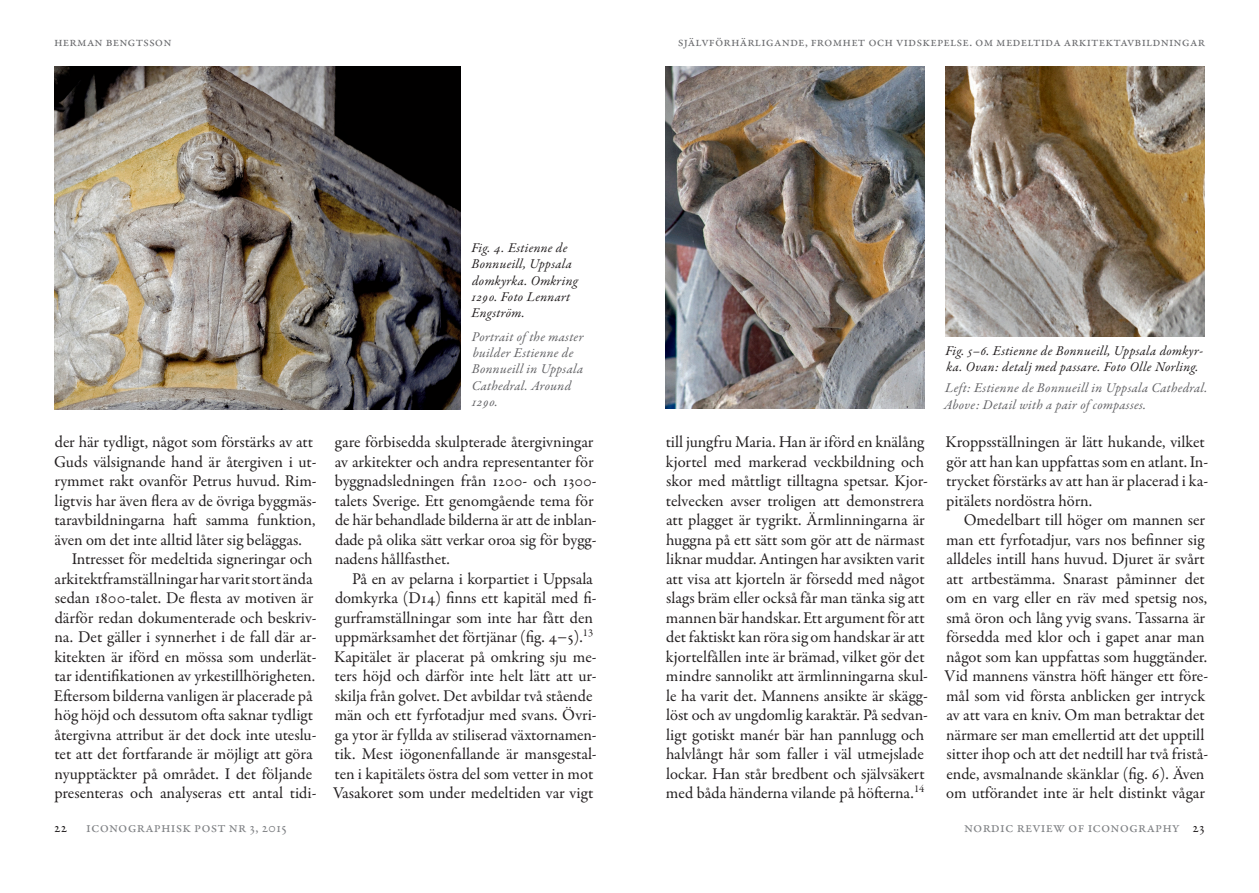
<style>
.page{position:relative;width:1259px;height:893px;background:#fff}
.page>*{position:absolute;margin:0;border:0;box-sizing:border-box;transform-origin:0 0}
.Brödtext_med_indrag{font:16.5px/19.5px "Garamond Premr Pro";color:#231f20}
.t1{font:15px "Garamond Premr Pro";letter-spacing:.01em;color:#808285}
.t2{font:15px "Garamond Premr Pro";color:#231f20}
.Bildtexter{font:italic 13.5px/16.2px "Garamond Premr Pro";letter-spacing:.025em;color:#231f20}
.Captions_in_English{font:italic 13.5px/16.2px "Garamond Premr Pro";letter-spacing:.02em;color:#636366}
.t3{font:13.5px "Garamond Premr Pro";letter-spacing:.01em;color:#6c6d70}
.s1{color:#231f20}
</style>
<div class="page">
<img style="left:54px;top:66px;width:406px;height:343px">
<img style="left:665px;top:66px;width:259px;height:342px">
<img style="left:945px;top:66px;width:260px;height:271px">
<p class="t3" style="left:54px;top:34px;width:119px">herman bengtsson</p>
<p class="t3" style="left:678px;top:34px;width:528px">Självförhärligande, fromhet och vidskepelse. Om medeltida arkitektavbildningar</p>
<p class="Brödtext_med_indrag" style="left:54px;top:432px;width:264px">der här tydligt, något som förstärks av att Guds välsignande hand är återgiven i ut&shy;rymmet rakt ovanför Petrus huvud. Rim&shy;ligtvis har även flera av de övriga byggmäs&shy;taravbildningarna haft samma funktion, även om det inte alltid låter sig beläggas.</p>
<p class="Brödtext_med_indrag" style="left:54px;top:549px;width:264px;text-indent:18px">Intresset för medeltida signeringar och arkitektframställningar har varit stort ända sedan 1800-talet. De flesta av motiven är därför redan dokumenterade och beskriv&shy;na. Det gäller i synnerhet i de fall där ar&shy;kitekten är iförd en mössa som underlät&shy;tar identifikationen av yrkestillhörigheten.<br>Eftersom bilderna vanligen är placerade på hög höjd och dessutom ofta saknar tydligt återgivna attribut är det dock inte uteslu&shy;tet att det fortfarande är möjligt att göra nyupptäckter på området. I det följande presenteras och analyseras ett antal tidi-</p>
<p class="Bildtexter" style="left:471px;top:240px;width:108px">Fig. 4. Estienne de<br>Bonnueill, Uppsala domkyrka. Omkring<br>1290. Foto Lennart<br>Engström.</p>
<p class="Captions_in_English" style="left:472px;top:329px;width:113px">Portrait of the master builder Estienne de<br>Bonnueill in Uppsala<br>Cathedral. Around<br>1290.</p>
<p class="Brödtext_med_indrag" style="left:334px;top:432px;width:264px">gare förbisedda skulpterade återgivningar av arkitekter och andra representanter för byggnadsledningen från 1200- och 1300- talets Sverige. Ett genomgående tema för de här behandlade bilderna är att de inblan&shy;dade på olika sätt verkar oroa sig för bygg&shy;nadens hållfasthet.</p>
<p class="Brödtext_med_indrag" style="left:333px;top:569px;width:265px;text-indent:19px">På en av pelarna i korpartiet i Uppsala domkyrka (D14) finns ett kapitäl med fi&shy;gurframställningar som inte har fått den uppmärksamhet det förtjänar (fig. 4−5).<sup>13<br></sup>Kapitälet är placerat på omkring sju me&shy;ters höjd och därför inte helt lätt att ur&shy;skilja från golvet. Det avbildar två stående män och ett fyrfotadjur med svans. Övri&shy;ga ytor är fyllda av stiliserad växtornamen&shy;tik. Mest iögonenfallande är mansgestal&shy;ten i kapitälets östra del som vetter in mot Vasakoret som under medeltiden var vigt</p>
<p class="Bildtexter" style="left:945px;top:343px;width:259px">Fig. 5–6. Estienne de Bonnueill, Uppsala domkyr&shy;ka. Ovan: detalj med passare. Foto Olle Norling.</p>
<p class="Captions_in_English" style="left:945px;top:381px;width:264px">Left: Estienne de Bonnueill in Uppsala Cathedral.</p>
<p class="Captions_in_English" style="left:943px;top:397px;width:204px">Above: Detail with a pair of compasses.</p>
<p class="Brödtext_med_indrag" style="left:666px;top:432px;width:264px">till jungfru Maria. Han är iförd en knälång kjortel med markerad veckbildning och skor med måttligt tilltagna spetsar. Kjor&shy;telvecken avser troligen att demonstrera att plagget är tygrikt. Ärmlinningarna är huggna på ett sätt som gör att de närmast liknar muddar. Antingen har avsikten varit att visa att kjorteln är försedd med något slags bräm eller också får man tänka sig att mannen bär handskar. Ett argument för att det faktiskt kan röra sig om handskar är att kjortelfållen inte är brämad, vilket gör det mindre sannolikt att ärmlinningarna skul&shy;le ha varit det. Mannens ansikte är skägg&shy;löst och av ungdomlig karaktär. På sedvan&shy;ligt gotiskt manér bär han pannlugg och halvlångt hår som faller i väl utmejslade lockar. Han står bredbent och självsäkert med båda händerna vilande på höfterna.<sup>14</sup></p>
<p class="Brödtext_med_indrag" style="left:945px;top:432px;width:264px">Kroppsställningen är lätt hukande, vilket gör att han kan uppfattas som en atlant. In&shy;trycket förstärks av att han är placerad i ka&shy;pitälets nordöstra hörn.</p>
<p class="Brödtext_med_indrag" style="left:944px;top:510px;width:265px;text-indent:19px">Omedelbart till höger om mannen ser man ett fyrfotadjur, vars nos befinner sig alldeles intill hans huvud. Djuret är svårt att artbestämma. Snarast påminner det om en varg eller en räv med spetsig nos, små öron och lång yvig svans. Tassarna är försedda med klor och i gapet anar man något som kan uppfattas som huggtänder.<br>Vid mannens vänstra höft hänger ett före&shy;mål som vid första anblicken ger intryck av att vara en kniv. Om man betraktar det närmare ser man emellertid att det upptill sitter ihop och att det nedtill har två fristå&shy;ende, avsmalnande skänklar (fig. 6). Även om utförandet inte är helt distinkt vågar</p>
<p class="t2" style="left:54px;top:818px;width:15px">22</p>
<p class="t1" style="left:86px;top:818px;width:202px">iconographisk post nr 3, 2015</p>
<p class="t1" style="left:964px;top:818px;width:242px">nordic review of iconography <span class="s1">23</span></p>
</div>
